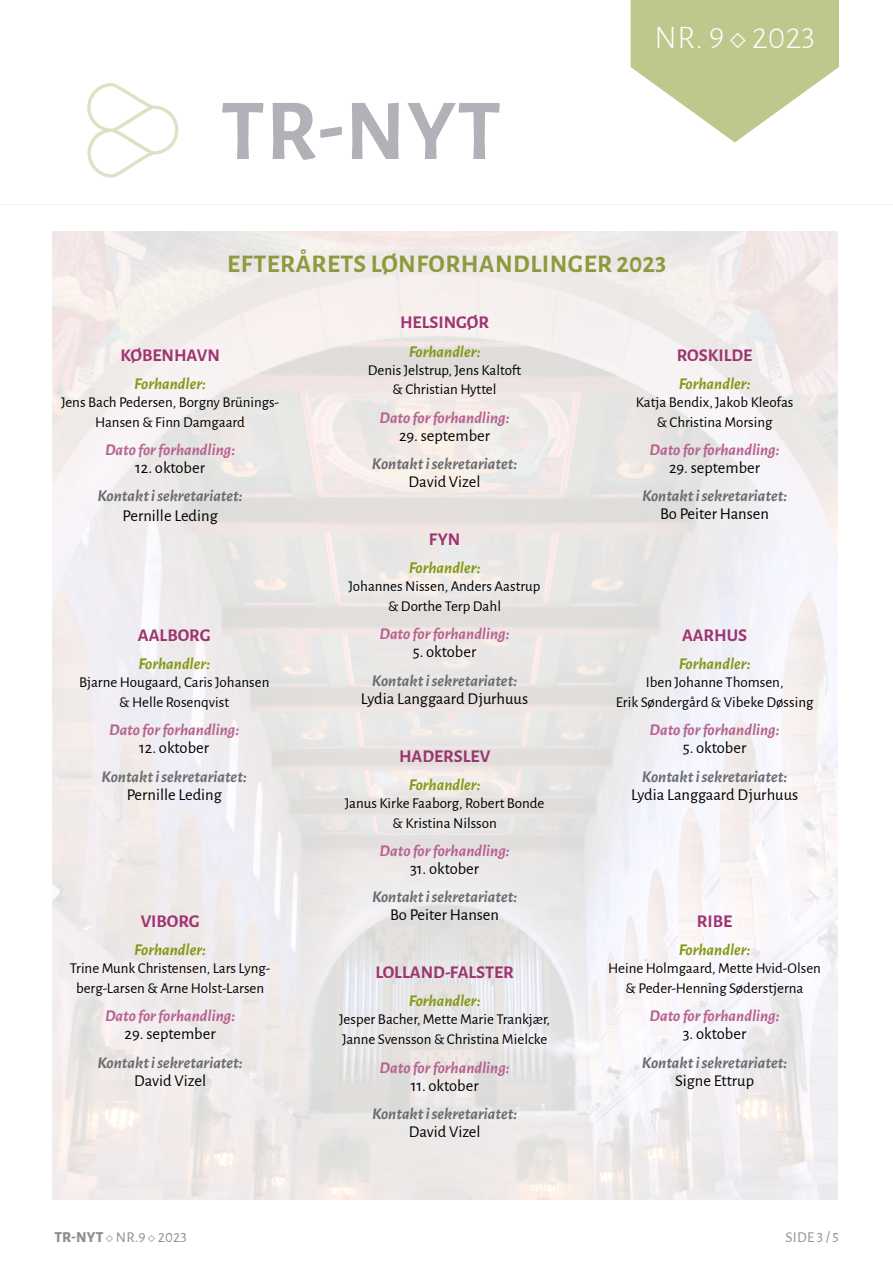
<style>
.page{position:relative;width:893px;height:1263px;background:#fff}
.page>*{position:absolute;margin:0;border:0;box-sizing:border-box;transform-origin:0 0}
.t1{font:700 87px "Alegreya Sans";color:#b0b2b7}
.t2{font:300 33px "Alegreya Sans";color:#fff}
.t3{font:700 25.5px "Alegreya Sans";letter-spacing:.02em;color:#8f993e}
.t4{font:700 18px "Alegreya Sans";color:#9d3470}
.t5{font:16.5px "Alegreya Sans";color:#000}
.t6{font:italic 700 16.5px "Alegreya Sans";color:#6a6d71}
.t7{font:italic 700 16.5px "Alegreya Sans";color:#b76390}
.t8{font:italic 700 16.5px "Alegreya Sans";color:#859919}
.t9{font:15px/19.8px "Alegreya Sans";color:#000;text-align:center}
.t10{font:15px "Alegreya Sans";letter-spacing:.02em;color:#8b8f94}
.s1{font-weight:800}
</style>
<div class="page">
<svg style="left:631px;top:0;width:208px;height:142px"></svg>
<hr style="left:0;top:204px;width:893px;height:1px;background:#f1f4e8">
<svg style="left:87px;top:83px;width:91px;height:95px"></svg>
<img style="left:52px;top:232px;width:785px;height:967px">
<h1 class="t1" style="left:221px;top:67px;width:282px">TR-NYT</h1>
<h2 class="t2" style="left:654px;top:16px;width:162px">NR. 9 ◇ 2023</h2>
<h3 class="t3" style="left:227px;top:245px;width:441px">EFTERÅRETS LØNFORHANDLINGER 2023</h3>
<p class="t4" style="left:120px;top:342px;width:101px">KØBENHAVN</p>
<p class="t8" style="left:134px;top:371px;width:73px">Forhandler:</p>
<p class="t9" style="left:61px;top:391px;width:220px">Jens Bach Pedersen, Borgny Brünings-<br>Hansen &amp; Finn Damgaard</p>
<p class="t7" style="left:105px;top:438px;width:132px">Dato for forhandling:</p>
<p class="t5" style="left:135px;top:456px;width:71px">12. oktober</p>
<p class="t6" style="left:98px;top:484px;width:147px">Kontakt i sekretariatet:</p>
<p class="t5" style="left:123px;top:504px;width:97px">Pernille Leding</p>
<p class="t4" style="left:138px;top:622px;width:74px">AALBORG</p>
<p class="t8" style="left:138px;top:652px;width:73px">Forhandler:</p>
<p class="t9" style="left:79px;top:672px;width:192px">Bjarne Hougaard, Caris Johansen &amp; Helle Rosenqvist</p>
<p class="t7" style="left:109px;top:718px;width:132px">Dato for forhandling:</p>
<p class="t5" style="left:139px;top:737px;width:71px">12. oktober</p>
<p class="t6" style="left:102px;top:764px;width:147px">Kontakt i sekretariatet:</p>
<p class="t5" style="left:127px;top:783px;width:97px">Pernille Leding</p>
<p class="t4" style="left:141px;top:908px;width:60px">VIBORG</p>
<p class="t8" style="left:134px;top:938px;width:73px">Forhandler:</p>
<p class="t9" style="left:70px;top:957px;width:202px">Trine Munk Christensen, Lars Lyng&shy;berg-Larsen &amp; Arne Holst-Larsen</p>
<p class="t7" style="left:105px;top:1004px;width:132px">Dato for forhandling:</p>
<p class="t5" style="left:125px;top:1022px;width:93px">29. september</p>
<p class="t6" style="left:98px;top:1050px;width:147px">Kontakt i sekretariatet:</p>
<p class="t5" style="left:134px;top:1069px;width:73px">David Vizel</p>
<p class="t4" style="left:400px;top:309px;width:90px">HELSINGØR</p>
<p class="t8" style="left:409px;top:339px;width:73px">Forhandler:</p>
<p class="t9" style="left:368px;top:359px;width:155px">Denis Jelstrup, Jens Kaltoft &amp; Christian Hyttel</p>
<p class="t7" style="left:380px;top:405px;width:132px">Dato for forhandling:</p>
<p class="t5" style="left:399px;top:424px;width:93px">29. september</p>
<p class="t6" style="left:372px;top:451px;width:147px">Kontakt i sekretariatet:</p>
<p class="t5" style="left:409px;top:470px;width:73px">David Vizel</p>
<p class="t4" style="left:429px;top:526px;width:33px">FYN</p>
<p class="t8" style="left:409px;top:556px;width:73px">Forhandler:</p>
<p class="t9" style="left:349px;top:576px;width:193px">Johannes Nissen, Anders Aastrup &amp; Dorthe Terp Dahl</p>
<p class="t7" style="left:380px;top:622px;width:132px">Dato for forhandling:</p>
<p class="t5" style="left:413px;top:641px;width:65px">5. oktober</p>
<p class="t6" style="left:372px;top:668px;width:147px">Kontakt i sekretariatet:</p>
<p class="t5" style="left:361px;top:687px;width:169px">Lydia Langgaard Djurhuus</p>
<p class="t4" style="left:399px;top:742px;width:93px">HADERSLEV</p>
<p class="t8" style="left:409px;top:772px;width:73px">Forhandler:</p>
<p class="t9" style="left:345px;top:792px;width:201px">Janus Kirke Faaborg, Robert Bonde &amp; Kristina Nilsson</p>
<p class="t7" style="left:380px;top:838px;width:132px">Dato for forhandling:</p>
<p class="t5" style="left:410px;top:857px;width:71px">31. oktober</p>
<p class="t6" style="left:372px;top:885px;width:147px">Kontakt i sekretariatet:</p>
<p class="t5" style="left:390px;top:903px;width:110px">Bo Peiter Hansen</p>
<p class="t4" style="left:376px;top:959px;width:140px">LOLLAND-FALSTER</p>
<p class="t8" style="left:409px;top:989px;width:73px">Forhandler:</p>
<p class="t9" style="left:339px;top:1009px;width:212px;text-align:left">Jesper Bacher, Mette Marie Trankjær,<br>Janne Svensson &amp; Christina Mielcke</p>
<p class="t7" style="left:380px;top:1055px;width:132px">Dato for forhandling:</p>
<p class="t5" style="left:411px;top:1074px;width:70px">11. oktober</p>
<p class="t6" style="left:372px;top:1101px;width:147px">Kontakt i sekretariatet:</p>
<p class="t5" style="left:409px;top:1120px;width:73px">David Vizel</p>
<p class="t4" style="left:677px;top:342px;width:77px">ROSKILDE</p>
<p class="t8" style="left:679px;top:371px;width:73px">Forhandler:</p>
<p class="t9" style="left:636px;top:391px;width:159px">Katja Bendix, Jakob Kleofas &amp; Christina Morsing</p>
<p class="t7" style="left:650px;top:438px;width:132px">Dato for forhandling:</p>
<p class="t5" style="left:669px;top:456px;width:93px">29. september</p>
<p class="t6" style="left:642px;top:484px;width:147px">Kontakt i sekretariatet:</p>
<p class="t5" style="left:660px;top:503px;width:110px">Bo Peiter Hansen</p>
<p class="t4" style="left:682px;top:622px;width:67px">AARHUS</p>
<p class="t8" style="left:679px;top:652px;width:73px">Forhandler:</p>
<p class="t9" style="left:616px;top:672px;width:199px">Iben Johanne Thomsen,<br>Erik Søndergård &amp; Vibeke Døssing</p>
<p class="t7" style="left:650px;top:718px;width:132px">Dato for forhandling:</p>
<p class="t5" style="left:683px;top:737px;width:65px">5. oktober</p>
<p class="t6" style="left:642px;top:764px;width:147px">Kontakt i sekretariatet:</p>
<p class="t5" style="left:631px;top:783px;width:169px">Lydia Langgaard Djurhuus</p>
<p class="t4" style="left:697px;top:908px;width:37px">RIBE</p>
<p class="t8" style="left:679px;top:938px;width:73px">Forhandler:</p>
<p class="t9" style="left:608px;top:957px;width:214px">Heine Holmgaard, Mette Hvid-Olsen &amp; Peder-Henning Søderstjerna</p>
<p class="t7" style="left:650px;top:1004px;width:132px">Dato for forhandling:</p>
<p class="t5" style="left:683px;top:1022px;width:65px">3. oktober</p>
<p class="t6" style="left:642px;top:1050px;width:147px">Kontakt i sekretariatet:</p>
<p class="t5" style="left:675px;top:1069px;width:80px">Signe Ettrup</p>
<p class="t10" style="left:54px;top:1227px;width:134px"><span class="s1">TR-NYT</span> ◇ NR.9 ◇ 2023</p>
<p class="t10" style="left:785px;top:1227px;width:55px">SIDE 3 / 5</p>
</div>
